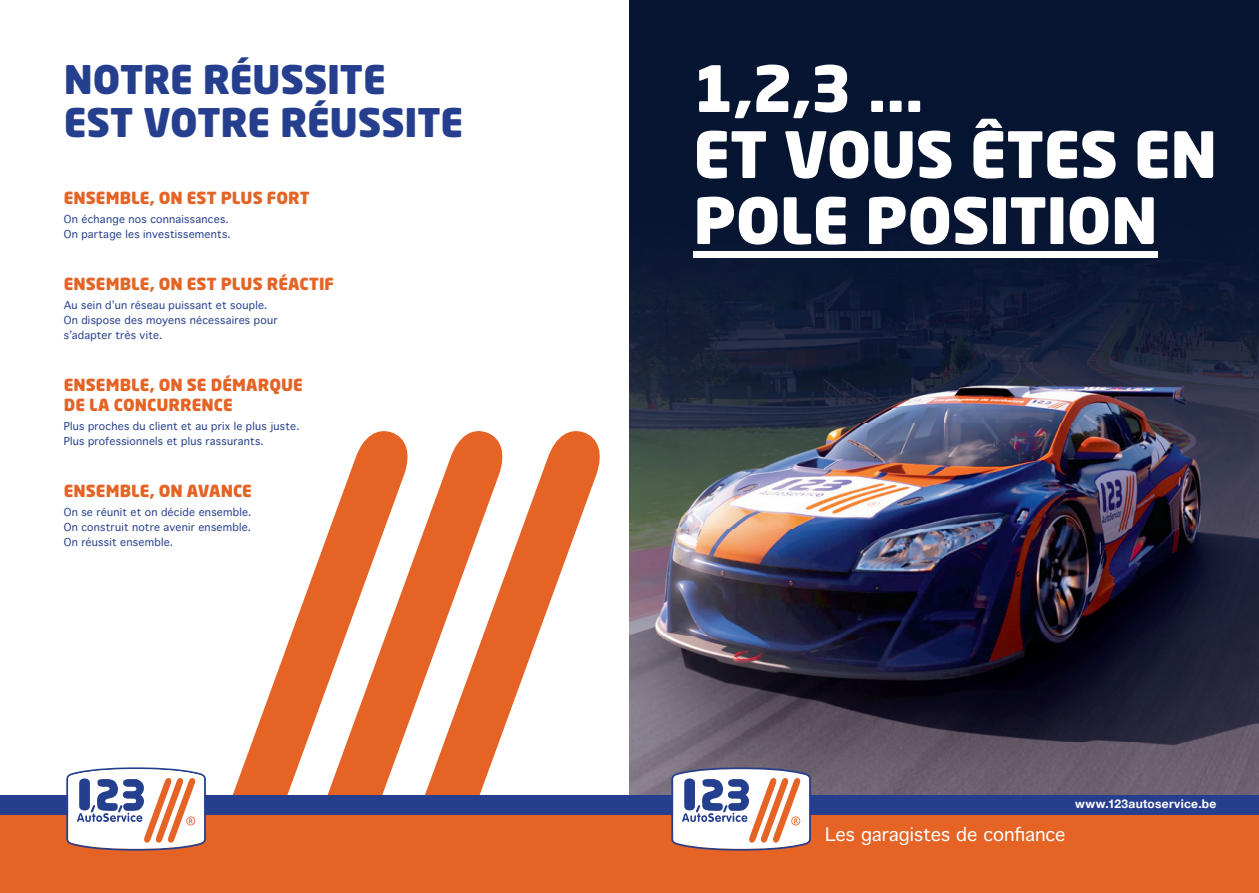
<style>
.page{position:relative;width:1259px;height:893px;background:#fff}
.page>*{position:absolute;margin:0;border:0;box-sizing:border-box;transform-origin:0 0}
.t1{font:900 63px/66px "Neo Sans W1 G";letter-spacing:-.01em;color:#fff}
.t2{font:900 39px/43.5px "Neo Sans W1 G";letter-spacing:-.01em;color:#253f8e}
.t3{font:18px "Thonburi";color:#fff}
.t4{font:900 16.5px/19.8px "Neo Sans W1 G";letter-spacing:.005em;color:#e46325}
.t5{font:700 12px "Helvetica Neue";letter-spacing:.025em;color:#fff}
.t6{font:10.5px/15px "Thonburi";letter-spacing:.02em;color:#253f8e}
</style>
<div class="page">
<svg style="left:232px;top:431px;width:368px;height:364px"></svg>
<img style="left:629px;top:0;width:630px;height:795px">
<div style="left:693px;top:251px;width:464px;height:6px;background:#fff"></div>
<div style="left:629px;top:814px;width:630px;height:79px;background:#e46325"></div>
<div style="left:0;top:814px;width:629px;height:79px;background:#e46325"></div>
<div style="left:629px;top:795px;width:630px;height:19px;background:#253f8e"></div>
<div style="left:0;top:795px;width:629px;height:19px;background:#253f8e"></div>
<svg style="left:671px;top:767px;width:140px;height:84px"></svg>
<svg style="left:66px;top:767px;width:140px;height:84px"></svg>
<h2 class="t2" style="left:64px;top:57px;width:401px">NOTRE RÉUSSITE<br>EST VOTRE RÉUSSITE</h2>
<h3 class="t4" style="left:64px;top:188px;width:247px">ENSEMBLE, ON EST PLUS FORT</h3>
<p class="t6" style="left:64px;top:212px;width:168px">On échange nos connaissances.<br>On partage les investissements.</p>
<h3 class="t4" style="left:64px;top:274px;width:272px">ENSEMBLE, ON EST PLUS RÉACTIF</h3>
<p class="t6" style="left:64px;top:298px;width:215px">Au sein d’un réseau puissant et souple.<br>On dispose des moyens nécessaires pour s’adapter très vite.</p>
<h3 class="t4" style="left:64px;top:375px;width:240px">ENSEMBLE, ON SE DÉMARQUE<br>DE LA CONCURRENCE</h3>
<p class="t6" style="left:64px;top:419px;width:237px">Plus proches du client et au prix le plus juste.<br>Plus professionnels et plus rassurants.</p>
<h3 class="t4" style="left:64px;top:481px;width:190px">ENSEMBLE, ON AVANCE</h3>
<p class="t6" style="left:64px;top:505px;width:189px;text-align:justify">On se réunit et on décide ensemble.<br>On construit notre avenir ensemble.<br>On réussit ensemble.</p>
<h1 class="t1" style="left:693px;top:55px;width:525px">1,2,3 ...<br>ET VOUS ÊTES EN<br>POLE POSITION</h1>
<h3 class="t3" style="left:825px;top:824px;width:242px">Les garagistes de confiance</h3>
<p class="t5" style="left:1075px;top:795px;width:143px">www.123autoservice.be</p>
</div>
